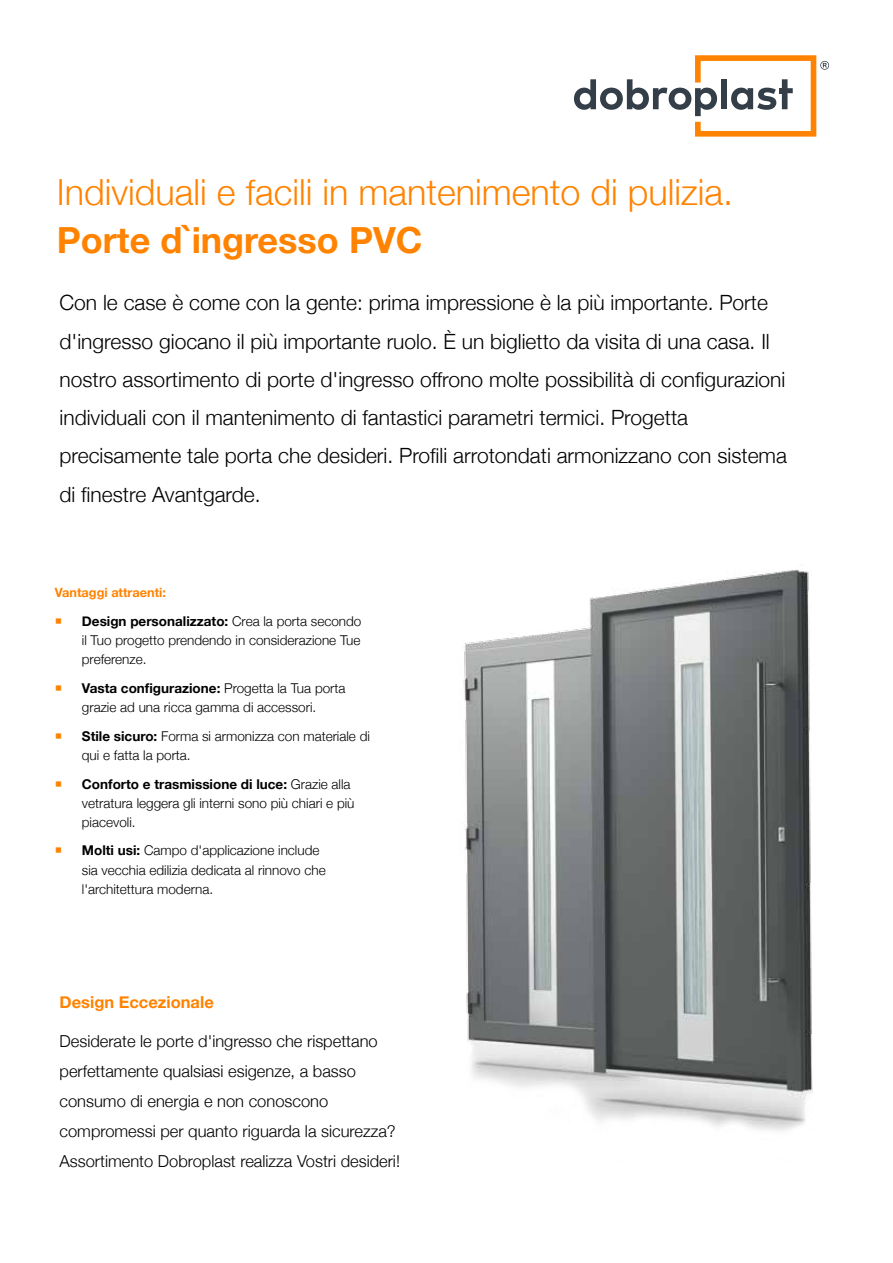
<style>
.page{position:relative;width:893px;height:1263px;background:#fff}
.page>*{position:absolute;margin:0;border:0;box-sizing:border-box;transform-origin:0 0}
.t1{font:300 36px "Helvetica Neue";color:#ff8300}
.t2{font:700 36px "Helvetica Neue";color:#ff8300}
.t3{font:300 21px/38.2px "Helvetica Neue";color:#000}
.t4{font:300 16.5px/30px "Helvetica Neue";color:#000}
.t5{font:700 16.5px "Helvetica Neue";color:#ff8300}
.t6{font:300 13.5px/19.2px "Helvetica Neue";color:#000}
.t7{font:700 12.75px "Helvetica Neue";color:#ff8300}
.s1{font-weight:700}
</style>
<div class="page">
<img style="left:463px;top:569px;width:350px;height:562px">
<svg style="left:574px;top:55px;width:255px;height:82px"></svg>
<h1 class="t1" style="left:57px;top:163px;width:678px">Individuali e facili in mantenimento di pulizia.</h1>
<h1 class="t2" style="left:57px;top:212px;width:367px">Porte d`ingresso PVC</h1>
<p class="t3" style="left:60px;top:282px;width:729px">Con le case è come con la gente: prima impressione è la più importante. Porte d'ingresso giocano il più importante ruolo. È un biglietto da visita di una casa. Il nostro assortimento di porte d'ingresso offrono molte possibilità di configurazioni individuali con il mantenimento di fantastici parametri termici. Progetta precisamente tale porta che desideri. Profili arrotondati armonizzano con sistema di finestre Avantgarde.</p>
<p class="t7" style="left:55px;top:583px;width:113px">Vantaggi attraenti:</p>
<p class="t6" style="left:82px;top:610px;width:281px;text-align:justify"><span class="s1">Design personalizzato:</span> Crea la porta secondo il Tuo progetto prendendo in considerazione Tue preferenze.</p>
<p class="t6" style="left:82px;top:677px;width:265px"><span class="s1">Vasta configurazione:</span> Progetta la Tua porta grazie ad una ricca gamma di accessori.</p>
<p class="t6" style="left:82px;top:725px;width:290px"><span class="s1">Stile sicuro:</span> Forma si armonizza con materiale di qui e fatta la porta.</p>
<p class="t6" style="left:82px;top:773px;width:274px"><span class="s1">Conforto e trasmissione di luce:</span> Grazie alla vetratura leggera gli interni sono più chiari e più piacevoli.</p>
<p class="t6" style="left:82px;top:840px;width:245px"><span class="s1">Molti usi:</span> Campo d'applicazione include sia vecchia edilizia dedicata al rinnovo che l'architettura moderna.</p>
<p class="t5" style="left:60px;top:990px;width:156px">Design Eccezionale</p>
<p class="t4" style="left:60px;top:1025px;width:342px">Desiderate le porte d'ingresso che rispettano perfettamente qualsiasi esigenze, a basso consumo di energia e non conoscono compromessi per quanto riguarda la sicurezza?<br>Assortimento Dobroplast realizza Vostri desideri!</p>
</div>
